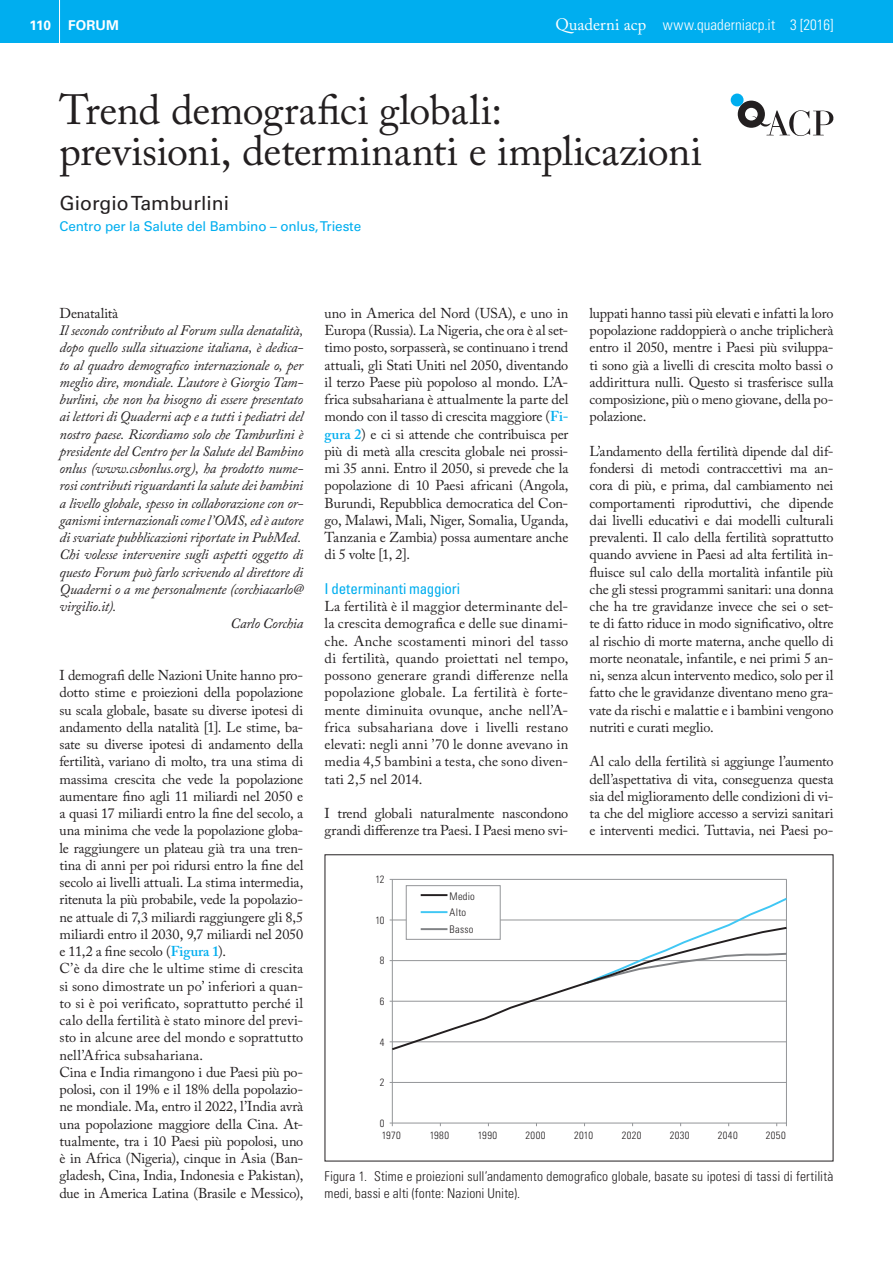
<style>
.page{position:relative;width:893px;height:1263px;background:#fff}
.page>*{position:absolute;margin:0;border:0;box-sizing:border-box;transform-origin:0 0}
.T_01-Occh{font:42px/40.5px "Adobe Caslon Pro";letter-spacing:-.01em;color:#231f20}
.T_Autore{font:19.5px "Univers LT Std";color:#231f20}
.t1{font:300 condensed 15px "Univers LT Std";letter-spacing:.005em;color:#fff}
.T_02{font:condensed 15px "Univers LT Std";letter-spacing:-.015em;color:#00aeef}
.TXT{font:14.25px/17.2px "Adobe Caslon Pro";letter-spacing:-.005em;color:#231f20;text-align:justify}
.TXT-2{font:italic 14.25px/17.2px "Adobe Caslon Pro";letter-spacing:-.015em;color:#231f20;text-align:justify}
.dida{font:300 condensed 13.5px/16.5px "Univers LT Std";letter-spacing:.01em;color:#231f20}
.T_Autore-blu{font:13.5px "Univers LT Std";letter-spacing:-.01em;color:#00aeef}
.t2{font:700 13.5px "Univers LT Std";letter-spacing:.01em;color:#fff}
.dida-2{font:300 condensed 10.5px "Univers LT Std";letter-spacing:.035em;color:#231f20}
.s1{font-family:"Adobe Caslon Pro";font-weight:400;font-stretch:normal;font-size:16.5px}
.s2{font-style:inherit}
.s3{font-weight:600;color:#00aeef}
</style>
<div class="page">
<div style="left:731px;top:94px;width:13px;height:12px;background:#00aeef;border-radius:50%"></div>
<svg style="left:738px;top:101px;width:96px;height:35px"></svg>
<div style="left:0;top:0;width:893px;height:43px;background:#00aeef"></div>
<hr style="left:59px;top:0;width:1px;height:48px;background:#fff">
<hr style="left:390px;top:879px;width:397px;height:1px;background:#939598">
<hr style="left:390px;top:919px;width:397px;height:1px;background:#939598">
<hr style="left:390px;top:1082px;width:397px;height:1px;background:#939598">
<hr style="left:390px;top:1122px;width:397px;height:1px;background:#939598">
<hr style="left:392px;top:879px;width:1px;height:247px;background:#939598">
<hr style="left:786px;top:879px;width:1px;height:247px;background:#939598">
<svg style="left:582px;top:898px;width:205px;height:27px"></svg>
<svg style="left:390px;top:925px;width:397px;height:127px"></svg>
<div style="left:406px;top:885px;width:95px;height:55px;background:#fff;border:1px solid #939598"></div>
<hr style="left:421px;top:894px;width:26px;height:2px;background:#231f20">
<hr style="left:421px;top:911px;width:26px;height:2px;background:#40c7f4">
<hr style="left:421px;top:928px;width:26px;height:2px;background:#808285">
<p class="t2" style="left:30px;top:17px;width:23px">110</p>
<p class="t2" style="left:68px;top:17px;width:52px">FORUM</p>
<p class="t1" style="left:555px;top:15px;width:280px"><span class="s1">Quaderni acp</span> www.quaderniacp.it <span class="s2">3 [2016]</span></p>
<p class="T_01-Occh" style="left:60px;top:90px;width:644px">Trend demografici globali:<br>previsioni, determinanti e implicazioni</p>
<p class="T_Autore" style="left:60px;top:192px;width:171px">Giorgio Tamburlini</p>
<p class="T_Autore-blu" style="left:60px;top:218px;width:303px">Centro per la Salute del Bambino – onlus, Trieste</p>
<p class="TXT" style="left:60px;top:304px;width:60px">Denatalità</p>
<p class="TXT-2" style="left:60px;top:322px;width:245px">Il secondo contributo al Forum sulla denatalità, dopo quello sulla situazione italiana, è dedica&shy;to al quadro demografico internazionale o, per meglio dire, mondiale. L’autore è Giorgio Tam&shy;burlini, che non ha bisogno di essere presentato ai lettori di Quaderni acp e a tutti i pediatri del nostro paese. Ricordiamo solo che Tamburlini è presidente del Centro per la Salute del Bambino onlus (www.csbonlus.org), ha prodotto nume&shy;rosi contributi riguardanti la salute dei bambini a livello globale, spesso in collaborazione con or&shy;ganismi internazionali come l’OMS, ed è autore di svariate pubblicazioni riportate in PubMed.</p>
<p class="TXT-2" style="left:60px;top:546px;width:245px">Chi volesse intervenire sugli aspetti oggetto di questo Forum può farlo scrivendo al direttore di Quaderni o a me personalmente (corchiacarlo@ virgilio.it).</p>
<p class="TXT-2" style="left:231px;top:615px;width:74px">Carlo Corchia</p>
<p class="TXT" style="left:60px;top:667px;width:245px">I demografi delle Nazioni Unite hanno pro&shy;dotto stime e proiezioni della popolazione su scala globale, basate su diverse ipotesi di andamento della natalità [1]. Le stime, ba&shy;sate su diverse ipotesi di andamento della fertilità, variano di molto, tra una stima di massima crescita che vede la popolazione aumentare fino agli 11 miliardi nel 2050 e a quasi 17 miliardi entro la fine del secolo, a una minima che vede la popolazione globa&shy;le raggiungere un plateau già tra una tren&shy;tina di anni per poi ridursi entro la fine del secolo ai livelli attuali. La stima intermedia, ritenuta la più probabile, vede la popolazio&shy;ne attuale di 7,3 miliardi raggiungere gli 8,5 miliardi entro il 2030, 9,7 miliardi nel 2050 e 11,2 a fine secolo (<span class="s3">Figura 1</span>).</p>
<p class="TXT" style="left:60px;top:960px;width:245px">C’è da dire che le ultime stime di crescita si sono dimostrate un po’ inferiori a quan&shy;to si è poi verificato, soprattutto perché il calo della fertilità è stato minore del previ&shy;sto in alcune aree del mondo e soprattutto nell’Africa subsahariana.</p>
<p class="TXT" style="left:60px;top:1063px;width:245px">Cina e India rimangono i due Paesi più po&shy;polosi, con il 19% e il 18% della popolazio&shy;ne mondiale. Ma, entro il 2022, l’India avrà una popolazione maggiore della Cina. At&shy;tualmente, tra i 10 Paesi più popolosi, uno è in Africa (Nigeria), cinque in Asia (Ban&shy;gladesh, Cina, India, Indonesia e Pakistan), due in America Latina (Brasile e Messico),</p>
<p class="TXT" style="left:325px;top:304px;width:245px">uno in America del Nord (USA), e uno in Europa (Russia). La Nigeria, che ora è al set&shy;timo posto, sorpasserà, se continuano i trend attuali, gli Stati Uniti nel 2050, diventando il terzo Paese più popoloso al mondo. L’A&shy;frica subsahariana è attualmente la parte del mondo con il tasso di crescita maggiore (<span class="s3">Fi&shy;gura 2</span>) e ci si attende che contribuisca per più di metà alla crescita globale nei prossi&shy;mi 35 anni. Entro il 2050, si prevede che la popolazione di 10 Paesi africani (Angola, Burundi, Repubblica democratica del Con&shy;go, Malawi, Mali, Niger, Somalia, Uganda, Tanzania e Zambia) possa aumentare anche di 5 volte [1, 2].</p>
<p class="T_02" style="left:325px;top:579px;width:137px">I determinanti maggiori</p>
<p class="TXT" style="left:325px;top:598px;width:245px">La fertilità è il maggior determinante del&shy;la crescita demografica e delle sue dinami&shy;che. Anche scostamenti minori del tasso di fertilità, quando proiettati nel tempo, possono generare grandi differenze nella popolazione globale. La fertilità è forte&shy;mente diminuita ovunque, anche nell’A&shy;frica subsahariana dove i livelli restano elevati: negli anni ’70 le donne avevano in media 4,5 bambini a testa, che sono diven&shy;tati 2,5 nel 2014.</p>
<p class="TXT" style="left:325px;top:805px;width:245px">I trend globali naturalmente nascondono grandi differenze tra Paesi. I Paesi meno svi-</p>
<p class="dida-2" style="left:375px;top:873px;width:11px">12</p>
<p class="dida-2" style="left:375px;top:914px;width:11px">10</p>
<p class="dida-2" style="left:380px;top:954px;width:6px">8</p>
<p class="dida-2" style="left:380px;top:995px;width:6px">6</p>
<p class="dida-2" style="left:380px;top:1035px;width:6px">4</p>
<p class="dida-2" style="left:380px;top:1076px;width:6px">2</p>
<p class="dida-2" style="left:380px;top:1117px;width:6px">0</p>
<p class="dida-2" style="left:450px;top:890px;width:27px">Medio</p>
<p class="dida-2" style="left:450px;top:906px;width:18px">Alto</p>
<p class="dida-2" style="left:450px;top:923px;width:25px">Basso</p>
<p class="TXT" style="left:590px;top:304px;width:245px">luppati hanno tassi più elevati e infatti la loro popolazione raddoppierà o anche triplicherà entro il 2050, mentre i Paesi più sviluppa&shy;ti sono già a livelli di crescita molto bassi o addirittura nulli. Questo si trasferisce sulla composizione, più o meno giovane, della po&shy;polazione.</p>
<p class="TXT" style="left:590px;top:442px;width:245px">L’andamento della fertilità dipende dal dif&shy;fondersi di metodi contraccettivi ma an&shy;cora di più, e prima, dal cambiamento nei comportamenti riproduttivi, che dipende dai livelli educativi e dai modelli culturali prevalenti. Il calo della fertilità soprattutto quando avviene in Paesi ad alta fertilità in&shy;fluisce sul calo della mortalità infantile più che gli stessi programmi sanitari: una donna che ha tre gravidanze invece che sei o set&shy;te di fatto riduce in modo significativo, oltre al rischio di morte materna, anche quello di morte neonatale, infantile, e nei primi 5 an&shy;ni, senza alcun intervento medico, solo per il fatto che le gravidanze diventano meno gra&shy;vate da rischi e malattie e i bambini vengono nutriti e curati meglio.</p>
<p class="TXT" style="left:590px;top:753px;width:245px">Al calo della fertilità si aggiunge l’aumento dell’aspettativa di vita, conseguenza questa sia del miglioramento delle condizioni di vi&shy;ta che del migliore accesso a servizi sanitari e interventi medici. Tuttavia, nei Paesi po-</p>
<p class="dida-2" style="left:382px;top:1129px;width:21px">1970</p>
<p class="dida-2" style="left:430px;top:1129px;width:21px">1980</p>
<p class="dida-2" style="left:478px;top:1129px;width:21px">1990</p>
<p class="dida-2" style="left:526px;top:1129px;width:21px">2000</p>
<p class="dida-2" style="left:574px;top:1129px;width:21px">2010</p>
<p class="dida-2" style="left:622px;top:1129px;width:21px">2020</p>
<p class="dida-2" style="left:670px;top:1129px;width:21px">2030</p>
<p class="dida-2" style="left:718px;top:1129px;width:22px">2040</p>
<p class="dida-2" style="left:766px;top:1129px;width:21px">2050</p>
<p class="dida" style="left:325px;top:1168px;width:510px">Figura 1. Stime e proiezioni sull’andamento demografico globale, basate su ipotesi di tassi di fertilità medi, bassi e alti (fonte: Nazioni Unite).</p>
</div>
